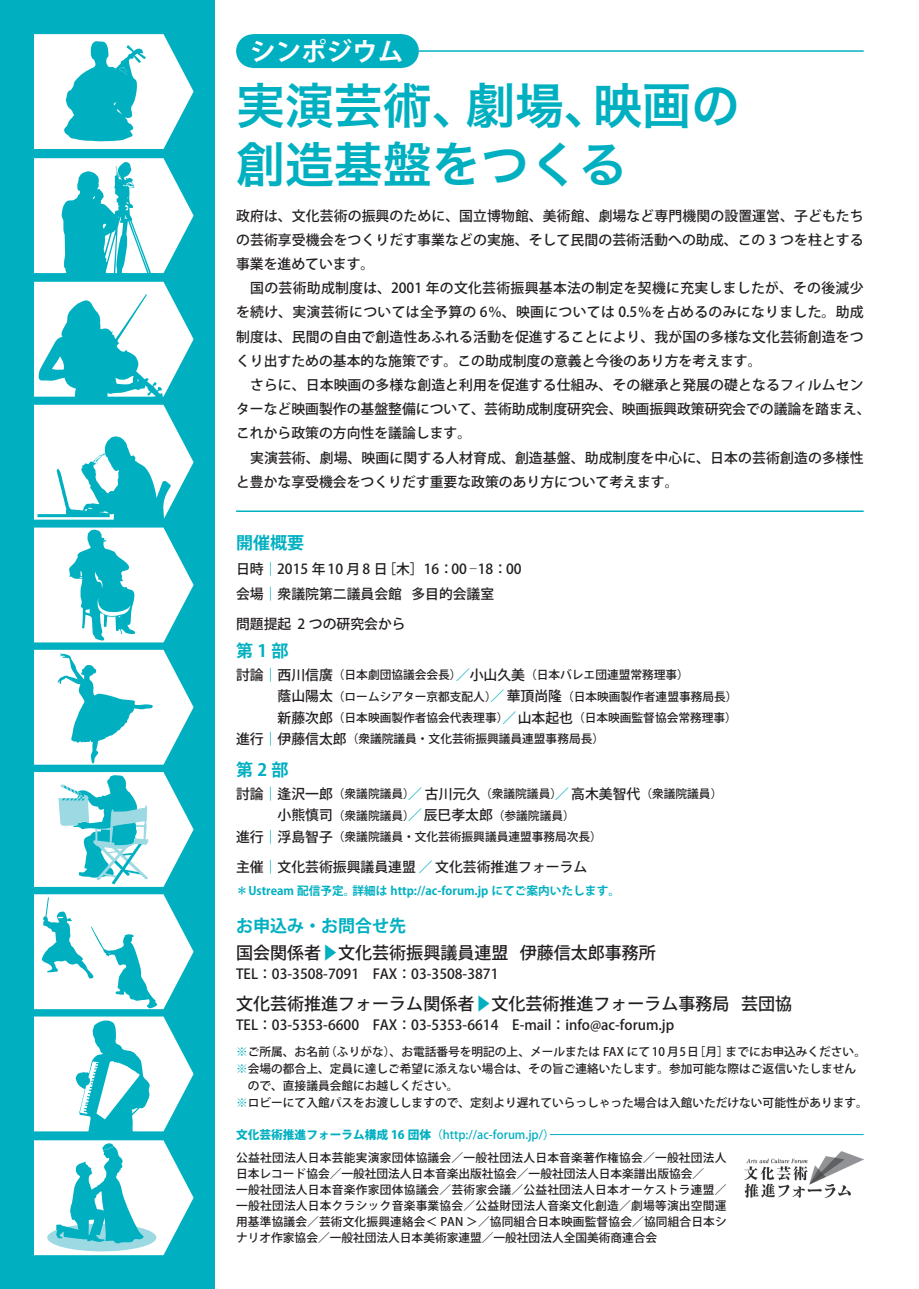
<style>
.page{position:relative;width:919px;height:1289px;background:#fff}
.page>*{position:absolute;margin:0;border:0;box-sizing:border-box;transform-origin:0 0}
.t1{font:48.9px/59.6px "Hira Kaku Pro W6";color:#00b0c1}
.t2{font:700 25.5px "Koz Go Pro";color:#fff}
.t3{font:500 16.95px "Koz Go Pro";color:#231f20}
.t4{font:700 16.95px "Koz Go Pro";color:#00b0c1}
.t5{font:500 13.8px/24.2px "Koz Go Pro";color:#231f20}
.t6{font:500 11.7px/17px "Koz Go Pro";color:#231f20}
.t7{font:500 11.7px/15.9px "Koz Go Pro";letter-spacing:.025em;color:#231f20}
.t8{font:700 11.7px "Koz Go Pro";color:#00b0c1}
.t9{font:500 11.7px "Koz Go Pro";color:#00b0c1}
.s1{font-weight:800;color:#00b0c1}
.s2{color:#00b0c1}
.s3{font-size:11.7px}
.s4{font-family:"Koz Go Pr 6 N"}
.s5{font-weight:800}
</style>
<div class="page">
<div style="left:236px;top:34px;width:183px;height:34px;background:#00b0c1;border-radius:17px"></div>
<hr style="left:419px;top:50px;width:444px;height:2px;background:#00b0c1">
<hr style="left:236px;top:510px;width:627px;height:2px;background:#00b0c1">
<div style="left:0;top:0;width:215px;height:1288px;background:#00b0c1"></div>
<svg style="left:34px;top:282px;width:159px;height:115px"></svg>
<svg style="left:34px;top:649px;width:159px;height:115px"></svg>
<svg style="left:34px;top:1140px;width:159px;height:115px"></svg>
<svg style="left:34px;top:772px;width:159px;height:114px"></svg>
<svg style="left:34px;top:527px;width:159px;height:115px"></svg>
<svg style="left:34px;top:894px;width:159px;height:115px"></svg>
<svg style="left:34px;top:405px;width:159px;height:115px"></svg>
<svg style="left:34px;top:1016px;width:159px;height:116px"></svg>
<svg style="left:34px;top:158px;width:159px;height:116px"></svg>
<svg style="left:34px;top:34px;width:159px;height:115px"></svg>
<hr style="left:550px;top:1134px;width:313px;height:1px;background:#00b0c1">
<img style="left:744px;top:1151px;width:119px;height:46px">
<h2 class="t2" style="left:250px;top:35px;width:155px">シンポジウム</h2>
<h1 class="t1" style="left:236px;top:74px;width:393px">実演芸術、<br>創造基盤をつくる</h1>
<p class="t5" style="left:236px;top:204px;width:636px">政府は、文化芸術の振興のために、国立博物館、美術館、劇場など専門機関の設置運営、子どもたちの芸術享受機会をつくりだす事業などの実施、そして民間の芸術活動への助成、この 3 つを柱とする事業を進めています。<br>　国の芸術助成制度は、2001 年の文化芸術振興基本法の制定を契機に充実しましたが、その後減少を続け、実演芸術については全予算の 6％、映画については 0.5％を占めるのみになりました。助成制度は、民間の自由で創造性あふれる活動を促進することにより、我が国の多様な文化芸術創造をつくり出すための基本的な施策です。この助成制度の意義と今後のあり方を考えます。<br>　さらに、日本映画の多様な創造と利用を促進する仕組み、その継承と発展の礎となるフィルムセンターなど映画製作の基盤整備について、芸術助成制度研究会、映画振興政策研究会での議論を踏まえ、これから政策の方向性を議論します。<br>　実演芸術、劇場、映画に関する人材育成、創造基盤、助成制度を中心に、日本の芸術創造の多様性と豊かな享受機会をつくりだす重要な政策のあり方について考えます。</p>
<h1 class="t1" style="left:466px;top:74px;width:148px">劇場、</h1>
<h1 class="t1" style="left:593px;top:74px;width:148px">映画の</h1>
<p class="t4" style="left:236px;top:531px;width:70px">開催概要</p>
<p class="t5" style="left:236px;top:557px;width:153px">日時<span class="s1">｜</span>2015 年 10 月 8 日</p>
<p class="t5" style="left:382px;top:557px;width:141px">［木[16：00― 18：00</p>
<p class="t5" style="left:236px;top:580px;width:171px;line-height:29.7px">会場<span class="s1">｜</span>衆議院第二議員会館問題提起 2 つの研究会から</p>
<p class="t4" style="left:236px;top:640px;width:54px">第1部</p>
<p class="t5" style="left:411px;top:582px;width:84px">多目的会議室</p>
<p class="t5" style="left:236px;top:663px;width:98px">討論<span class="s1">｜</span>西川信廣</p>
<p class="t5" style="left:450px;top:663px;width:77px"><span class="s2">／</span><span class="s3">）</span> 小山久美</p>
<p class="t6" style="left:333px;top:667px;width:118px">（日本劇団協議会会長</p>
<p class="t6" style="left:525px;top:667px;width:165px">（日本バレエ団連盟常務理事(</p>
<p class="t5" style="left:236px;top:685px;width:98px">　　　蔭山陽太</p>
<p class="t5" style="left:236px;top:706px;width:98px">　　　新藤次郎</p>
<p class="t5" style="left:485px;top:685px;width:78px"><span class="s2">／</span><span class="s3">）</span> 華頂尚隆</p>
<p class="t6" style="left:333px;top:688px;width:154px">（ロームシアター京都支配人</p>
<p class="t6" style="left:562px;top:688px;width:177px">（日本映画製作者連盟事務局長(</p>
<p class="t5" style="left:496px;top:706px;width:78px"><span class="s2">／</span><span class="s3">）</span> 山本起也</p>
<p class="t6" style="left:333px;top:709px;width:165px">（日本映画製作者協会代表理事</p>
<p class="t6" style="left:573px;top:709px;width:165px">（日本映画監督協会常務理事(</p>
<p class="t5" style="left:236px;top:727px;width:112px">進行<span class="s1">｜</span>伊藤信太郎</p>
<p class="t4" style="left:236px;top:759px;width:54px">第2部</p>
<p class="t6" style="left:347px;top:731px;width:259px">（衆議院議員・文化芸術振興議員連盟事務局長(</p>
<p class="t5" style="left:236px;top:782px;width:98px">討論<span class="s1">｜</span><span class="s4">逢</span>沢一郎</p>
<p class="t5" style="left:236px;top:804px;width:98px">　　　小熊慎司</p>
<p class="t5" style="left:403px;top:782px;width:79px"><span class="s2">／</span><span class="s3">）</span> 古川元久</p>
<p class="t6" style="left:333px;top:786px;width:72px">（衆議院議員</p>
<p class="t5" style="left:550px;top:782px;width:92px"><span class="s2">／</span><span class="s3">）</span> 高木美智代</p>
<p class="t6" style="left:480px;top:786px;width:72px">（衆議院議員</p>
<p class="t5" style="left:403px;top:804px;width:91px"><span class="s2">／</span><span class="s3">）</span> 辰巳孝太郎</p>
<p class="t6" style="left:333px;top:807px;width:72px">（衆議院議員</p>
<p class="t6" style="left:493px;top:807px;width:83px">（参議院議員(</p>
<p class="t5" style="left:236px;top:822px;width:353px;line-height:29.7px">進行<span class="s1">｜</span>浮島智子<br>主催<span class="s1">｜</span>文化芸術振興議員連盟<span class="s2">／</span>文化芸術推進フォーラム</p>
<p class="t8" style="left:352px;top:883px;width:269px">詳細は http://ac-forum j p. にてご案内いたします。</p>
<p class="t6" style="left:333px;top:828px;width:270px">（衆議院議員・文化芸術振興議員連盟事務局次長(</p>
<p class="t8" style="left:236px;top:883px;width:121px">＊Ustream 配信予定。</p>
<p class="t4" style="left:236px;top:914px;width:172px">お申込み・お問合せ先</p>
<p class="t6" style="left:640px;top:786px;width:83px">（衆議院議員(</p>
<p class="t3" style="left:236px;top:941px;width:274px">国会関係者<span class="s2">▶</span>文化芸術振興議員連盟</p>
<p class="t5" style="left:236px;top:962px;width:264px">TEL：03-3508-7091　FAX：03-3508-3871</p>
<p class="t3" style="left:520px;top:941px;width:138px">伊藤信太郎事務所</p>
<p class="t3" style="left:236px;top:992px;width:495px">文化芸術推進フォーラム関係者<span class="s2">▶</span>文化芸術推進フォーラム事務局</p>
<p class="t5" style="left:236px;top:1013px;width:439px">TEL：03-5353-6600　FAX：03-5353-6614　 -E mail：info@ac-forum j p.</p>
<p class="t6" style="left:725px;top:1043px;width:142px">までにお申込みください。</p>
<p class="t3" style="left:741px;top:992px;width:53px">芸団協</p>
<p class="t6" style="left:325px;top:1043px;width:405px">（ふりがな）、お電話番号を明記の上、メールまたは FAX にて 10 月5 ［日月］</p>
<p class="t6" style="left:236px;top:1043px;width:633px"><span class="s2">※</span>ご所属、お名前<br><span class="s2">※</span>会場の都合上、定員に達しご希望に添えない場合は、その旨ご連絡いたします。参加可能な際はご返信いたしません　ので、直接議員会館にお越しください。<br><span class="s2">※</span>ロビーにて入館パスをお渡ししますので、定刻より遅れていらっしゃった場合は入館いただけない可能性があります。</p>
<p class="t9" style="left:236px;top:1127px;width:320px"><span class="s5">文化芸術推進フォーラム構成 16 団体</span>（http://ac-forum j p. (/</p>
<p class="t7" style="left:236px;top:1150px;width:492px">公益社団法人日本芸能実演家団体協議会／一般社団法人日本音楽著作権協会／一般社団法人日本レコード協会／一般社団法人日本音楽出版社協会／一般社団法人日本楽譜出版協会／<br>一般社団法人日本音楽作家団体協議会／芸術家会議／公益社団法人日本オーケストラ連盟／一般社団法人日本クラシック音楽事業協会／公益財団法人音楽文化創造／劇場等演出空間運用基準協議会／芸術文化振興連絡会＜ PAN ＞／協同組合日本映画監督協会／協同組合日本シナリオ作家協会／一般社団法人日本美術家連盟／一般社団法人全国美術商連合会</p>
</div>
